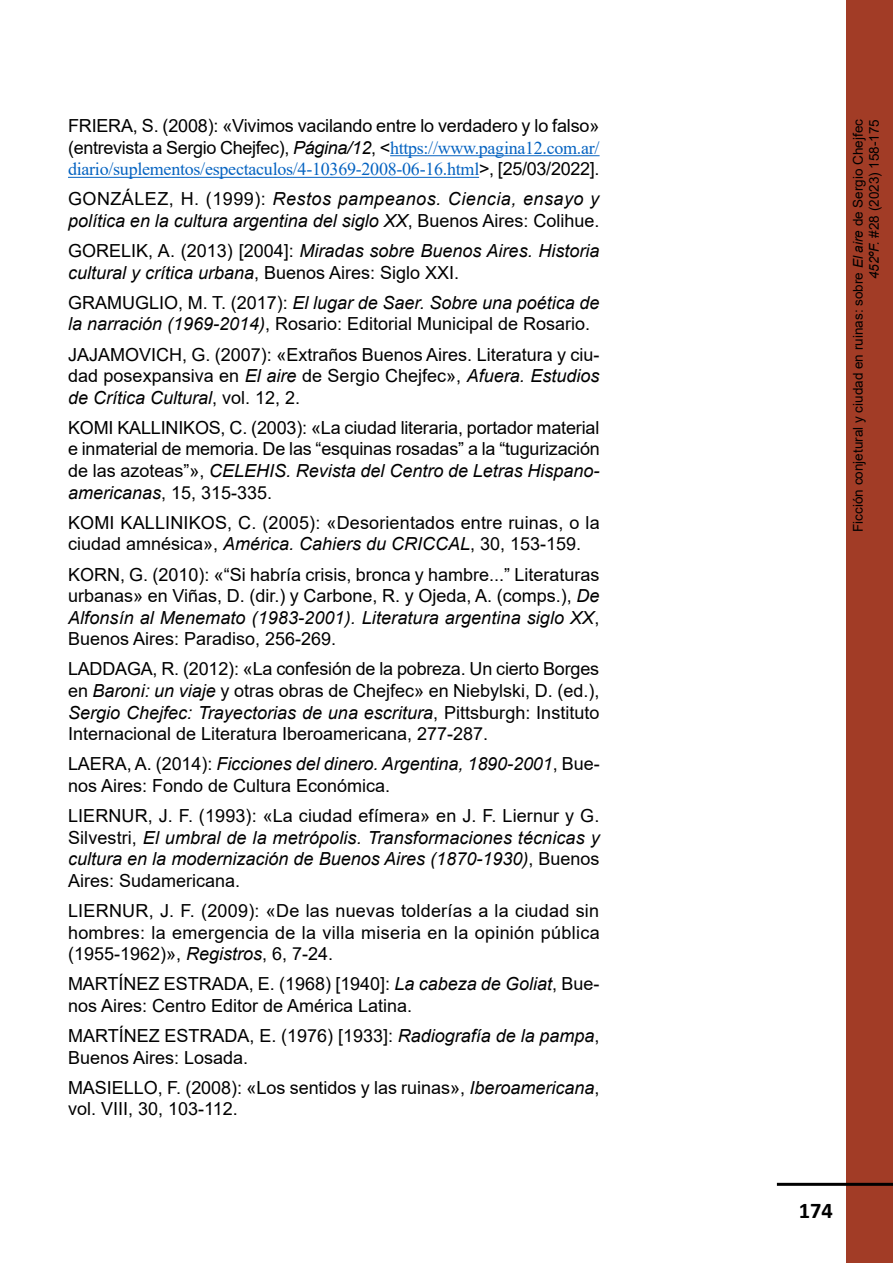
<style>
.page{position:relative;width:893px;height:1263px;background:#fff}
.page>*{position:absolute;margin:0;border:0;box-sizing:border-box;transform-origin:0 0}
.t1{font:700 22.5px "Calibri";color:#000}
.t2{font:18px/21.6px "Arial";color:#000}
.t3{font:italic 18px/21.6px "Arial";color:#000}
.t4{font:18px "Times New Roman";letter-spacing:-.015em;color:#0563c1}
.t5{font:13.5px/16.2px "Arial";color:#000;text-align:right}
.s1{font-style:italic}
.s2{font-family:"Times New Roman";color:#0563c1}
.s3{font-family:"Arial";color:#000}
.s4{font-style:normal}
</style>
<div class="page">
<div style="left:846px;top:0;width:47px;height:1263px;background:#a23c26"></div>
<hr style="left:777px;top:1183px;width:116px;height:3px;background:#000">
<hr style="left:390px;top:155px;width:210px;height:1px;background:#0563c1">
<hr style="left:68px;top:177px;width:411px;height:1px;background:#0563c1">
<p class="t2" style="left:68px;top:115px;width:533px">FRIERA, S. (2008): «Vivimos vacilando entre lo verdadero y lo falso» (entrevista a Sergio Chejfec), <span class="s1">Página/12</span>, &lt;<span class="s2">https://www.pagina12.com.ar/</span></p>
<p class="t4" style="left:68px;top:157px;width:533px">diario/suplementos/espectaculos/4-10369-2008-06-16.html<span class="s3">&gt;, [25/03/2022].</span></p>
<p class="t3" style="left:68px;top:189px;width:533px"><span class="s4">GONZÁLEZ, H. (1999):</span> Restos pampeanos. Ciencia, ensayo y política en la cultura argentina del siglo XX<span class="s4">, Buenos Aires: Colihue.</span></p>
<p class="t3" style="left:68px;top:240px;width:533px"><span class="s4">GORELIK, A. (2013) [2004]:</span> Miradas sobre Buenos Aires. Historia cultural y crítica urbana<span class="s4">, Buenos Aires: Siglo XXI.</span></p>
<p class="t2" style="left:68px;top:292px;width:533px">GRAMUGLIO, M. T. (2017): <span class="s1">El lugar de Saer. Sobre una poética de la narración (1969-2014)</span>, Rosario: Editorial Municipal de Rosario.</p>
<p class="t2" style="left:68px;top:343px;width:533px;text-align:justify">JAJAMOVICH, G. (2007): «Extraños Buenos Aires. Literatura y ciu&shy;dad posexpansiva en <span class="s1">El aire</span> de Sergio Chejfec», <span class="s1">Afuera. Estudios de Crítica Cultural</span>, vol. 12, 2.</p>
<p class="t2" style="left:68px;top:417px;width:533px;text-align:justify">KOMI KALLINIKOS, C. (2003): «La ciudad literaria, portador material e inmaterial de memoria. De las “esquinas rosadas” a la “tugurización de las azoteas”», <span class="s1">CELEHIS. Revista del Centro de Letras Hispano&shy;americanas</span>, 15, 315-335.</p>
<p class="t2" style="left:68px;top:512px;width:533px">KOMI KALLINIKOS, C. (2005): «Desorientados entre ruinas, o la ciudad amnésica», <span class="s1">América. Cahiers du CRICCAL</span>, 30, 153-159.</p>
<p class="t2" style="left:68px;top:563px;width:533px;text-align:justify">KORN, G. (2010): «“Si habría crisis, bronca y hambre...” Literaturas urbanas» en Viñas, D. (dir.) y Carbone, R. y Ojeda, A. (comps.), <span class="s1">De Alfonsín al Menemato (1983-2001). Literatura argentina siglo XX</span>, Buenos Aires: Paradiso, 256-269.</p>
<p class="t2" style="left:68px;top:658px;width:533px;text-align:justify">LADDAGA, R. (2012): «La confesión de la pobreza. Un cierto Borges en <span class="s1">Baroni: un viaje</span> y otras obras de Chejfec» en Niebylski, D. (ed.), <span class="s1">Sergio Chejfec: Trayectorias de una escritura</span>, Pittsburgh: Instituto Internacional de Literatura Iberoamericana, 277-287.</p>
<p class="t2" style="left:68px;top:753px;width:533px">LAERA, A. (2014): <span class="s1">Ficciones del dinero. Argentina, 1890-2001</span>, Bue&shy;nos Aires: Fondo de Cultura Económica.</p>
<p class="t3" style="left:68px;top:805px;width:533px;text-align:justify"><span class="s4">LIERNUR, J. F. (1993): «La ciudad efímera» en J. F. Liernur y G.<br>Silvestri,</span> El umbral de la metrópolis. Transformaciones técnicas y cultura en la modernización de Buenos Aires (1870-1930)<span class="s4">, Buenos Aires: Sudamericana.</span></p>
<p class="t2" style="left:68px;top:900px;width:533px;text-align:justify">LIERNUR, J. F. (2009): «De las nuevas tolderías a la ciudad sin hombres: la emergencia de la villa miseria en la opinión pública (1955-1962)», <span class="s1">Registros</span>, 6, 7-24.</p>
<p class="t2" style="left:68px;top:973px;width:533px">MARTÍNEZ ESTRADA, E. (1968) [1940]: <span class="s1">La cabeza de Goliat</span>, Bue&shy;nos Aires: Centro Editor de América Latina.</p>
<p class="t2" style="left:68px;top:1025px;width:533px">MARTÍNEZ ESTRADA, E. (1976) [1933]: <span class="s1">Radiografía de la pampa</span>,<br>Buenos Aires: Losada.</p>
<p class="t2" style="left:68px;top:1076px;width:533px">MASIELLO, F. (2008): «Los sentidos y las ruinas», <span class="s1">Iberoamericana</span>, vol. VIII, 30, 103-112.</p>
<p class="t5" style="left:850px;top:532px;width:414px;rotate:-90deg">Ficción conjetural y ciudad en ruinas: sobre <span class="s1">El aire</span> de Sergio Chejfec<br><span class="s1">452ºF.</span> #28 (2023) 158-175</p>
<p class="t1" style="left:799px;top:1195px;width:36px">174</p>
</div>
